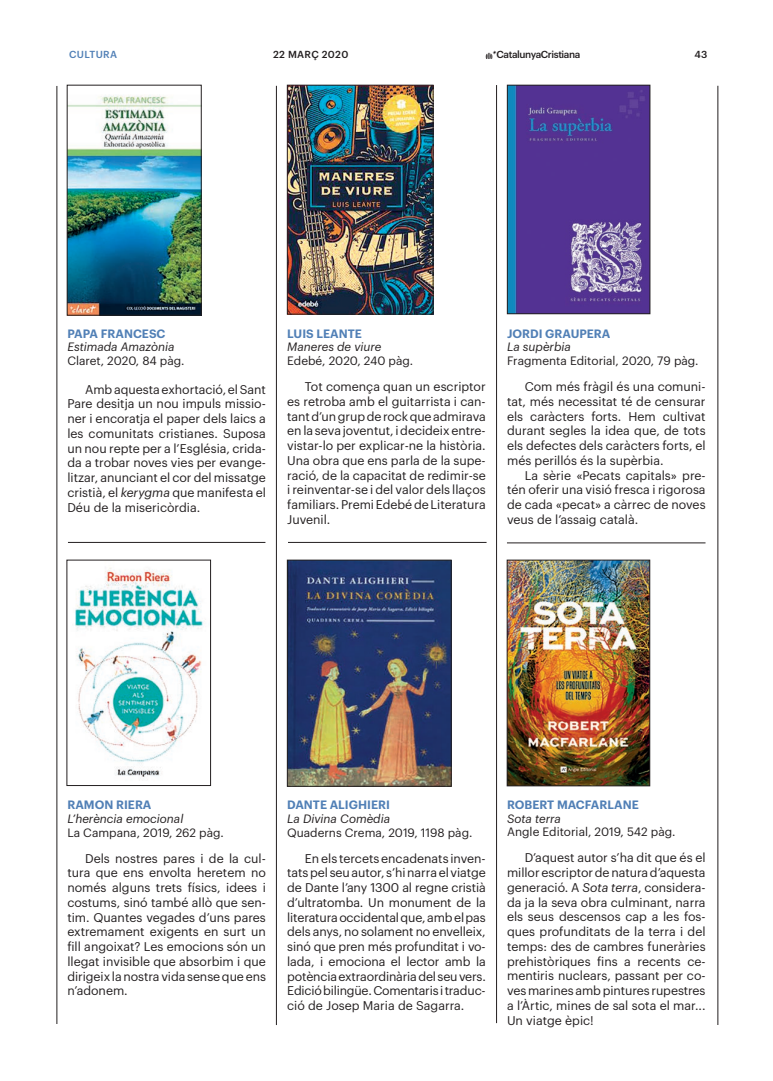
<style>
.page{position:relative;width:773px;height:1081px;background:#fff}
.page>*{position:absolute;margin:0;border:0;box-sizing:border-box;transform-origin:0 0}
.t1{font:12.38px/14.8px "Graphik";color:#231f20;text-align:justify}
.t2{font:11.88px "Graphik";color:#231f20}
.t3{font:italic 11.88px "Graphik";color:#231f20}
.t4{font:600 11.88px "Graphik";color:#5180b6}
.t5{font:500 10px "Graphik";letter-spacing:-.04em;color:#231f20}
.t6{font:500 10px "Graphik";letter-spacing:.035em;color:#231f20}
.t7{font:500 10px "Graphik";letter-spacing:.035em;color:#5180b6}
.s1{font-style:italic}
</style>
<div class="page">
<svg style="left:485px;top:50px;width:11px;height:9px"></svg>
<hr style="left:717px;top:86px;width:1px;height:939px;background:#231f20">
<hr style="left:57px;top:86px;width:1px;height:938px;background:#231f20">
<hr style="left:68px;top:542px;width:197px;height:1px;background:#231f20">
<hr style="left:288px;top:542px;width:198px;height:1px;background:#231f20">
<hr style="left:276px;top:86px;width:1px;height:939px;background:#231f20">
<hr style="left:496px;top:85px;width:1px;height:938px;background:#231f20">
<hr style="left:507px;top:543px;width:198px;height:1px;background:#231f20">
<img style="left:69px;top:95px;width:130px;height:218px">
<div style="left:67px;top:85px;width:134px;height:230px;border:1px solid #231f20"></div>
<img style="left:75px;top:568px;width:128px;height:211px">
<div style="left:67px;top:560px;width:144px;height:225px;border:1px solid #231f20"></div>
<img style="left:289px;top:562px;width:160px;height:222px">
<div style="left:287px;top:560px;width:164px;height:226px;border:1px solid #231f20"></div>
<img style="left:289px;top:87px;width:142px;height:225px">
<div style="left:287px;top:85px;width:146px;height:229px;border:1px solid #231f20"></div>
<img style="left:509px;top:562px;width:138px;height:222px">
<div style="left:507px;top:560px;width:142px;height:226px;border:1px solid #231f20"></div>
<img style="left:509px;top:87px;width:139px;height:225px">
<div style="left:507px;top:85px;width:143px;height:229px;border:1px solid #231f20"></div>
<p class="t7" style="left:69px;top:47px;width:50px">CULTURA</p>
<p class="t6" style="left:273px;top:47px;width:77px">22 MARÇ 2020</p>
<p class="t5" style="left:496px;top:47px;width:85px">CatalunyaCristiana</p>
<p class="t5" style="left:694px;top:47px;width:14px">43</p>
<p class="t4" style="left:67px;top:324px;width:100px">PAPA FRANCESC</p>
<p class="t3" style="left:67px;top:338px;width:109px">Estimada Amazònia</p>
<p class="t2" style="left:67px;top:352px;width:119px">Claret, 2020, 84 pàg.</p>
<p class="t1" style="left:67px;top:381px;width:200px;text-indent:18px">Amb aquesta exhortació, el Sant Pare desitja un nou impuls missio&shy;ner i encoratja el paper dels laics a les comunitats cristianes. Suposa un nou repte per a l’Església, crida&shy;da a trobar noves vies per evange&shy;litzar, anunciant el cor del missatge cristià, el <span class="s1">kerygma</span> que manifesta el Déu de la misericòrdia.</p>
<p class="t4" style="left:287px;top:324px;width:76px">LUIS LEANTE</p>
<p class="t3" style="left:287px;top:338px;width:96px">Maneres de viure</p>
<p class="t2" style="left:287px;top:352px;width:127px">Edebé, 2020, 240 pàg.</p>
<p class="t1" style="left:287px;top:378px;width:200px;text-indent:18px">Tot comença quan un escriptor es retroba amb el guitarrista i can&shy;tant d’un grup de rock que admirava en la seva joventut, i decideix entre&shy;vistar-lo per explicar-ne la història.<br>Una obra que ens parla de la supe&shy;ració, de la capacitat de redimir-se i reinventar-se i del valor dels llaços familiars. Premi Edebé de Literatura Juvenil.</p>
<p class="t4" style="left:507px;top:324px;width:105px">JORDI GRAUPERA</p>
<p class="t3" style="left:507px;top:338px;width:65px">La supèrbia</p>
<p class="t2" style="left:507px;top:352px;width:193px">Fragmenta Editorial, 2020, 79 pàg.</p>
<p class="t1" style="left:507px;top:378px;width:200px;text-indent:18px">Com més fràgil és una comuni&shy;tat, més necessitat té de censurar els caràcters forts. Hem cultivat durant segles la idea que, de tots els defectes dels caràcters forts, el més perillós és la supèrbia.</p>
<p class="t1" style="left:507px;top:467px;width:200px;text-indent:18px">La sèrie «Pecats capitals» pre&shy;tén oferir una visió fresca i rigorosa de cada «pecat» a càrrec de noves veus de l’assaig català.</p>
<p class="t4" style="left:67px;top:795px;width:86px">RAMON RIERA</p>
<p class="t3" style="left:67px;top:809px;width:117px">L’herència emocional</p>
<p class="t2" style="left:67px;top:823px;width:158px">La Campana, 2019, 262 pàg.</p>
<p class="t1" style="left:67px;top:849px;width:200px;text-indent:18px">Dels nostres pares i de la cul&shy;tura que ens envolta heretem no només alguns trets físics, idees i costums, sinó també allò que sen&shy;tim. Quantes vegades d’uns pares extremament exigents en surt un fill angoixat? Les emocions són un llegat invisible que absorbim i que dirigeix la nostra vida sense que ens n’adonem.</p>
<p class="t4" style="left:287px;top:795px;width:104px">DANTE ALIGHIERI</p>
<p class="t3" style="left:287px;top:809px;width:104px">La Divina Comèdia</p>
<p class="t2" style="left:287px;top:823px;width:187px">Quaderns Crema, 2019, 1198 pàg.</p>
<p class="t1" style="left:287px;top:849px;width:200px;text-indent:18px">En els tercets encadenats inven&shy;tats pel seu autor, s’hi narra el viatge de Dante l’any 1300 al regne cristià d’ultratomba. Un monument de la literatura occidental que, amb el pas dels anys, no solament no envelleix, sinó que pren més profunditat i vo&shy;lada, i emociona el lector amb la potència extraordinària del seu vers.<br>Edició bilingüe. Comentaris i traduc&shy;ció de Josep Maria de Sagarra.</p>
<p class="t4" style="left:507px;top:795px;width:133px">ROBERT MACFARLANE</p>
<p class="t3" style="left:507px;top:809px;width:55px">Sota terra</p>
<p class="t2" style="left:507px;top:823px;width:170px">Angle Editorial, 2019, 542 pàg.</p>
<p class="t1" style="left:507px;top:849px;width:200px;text-indent:18px">D’aquest autor s’ha dit que és el millor escriptor de natura d’aquesta generació. A <span class="s1">Sota terra</span>, considera&shy;da ja la seva obra culminant, narra els seus descensos cap a les fos&shy;ques profunditats de la terra i del temps: des de cambres funeràries prehistòriques fins a recents ce&shy;mentiris nuclears, passant per co&shy;ves marines amb pintures rupestres a l’Àrtic, mines de sal sota el mar...<br>Un viatge èpic!</p>
</div>
